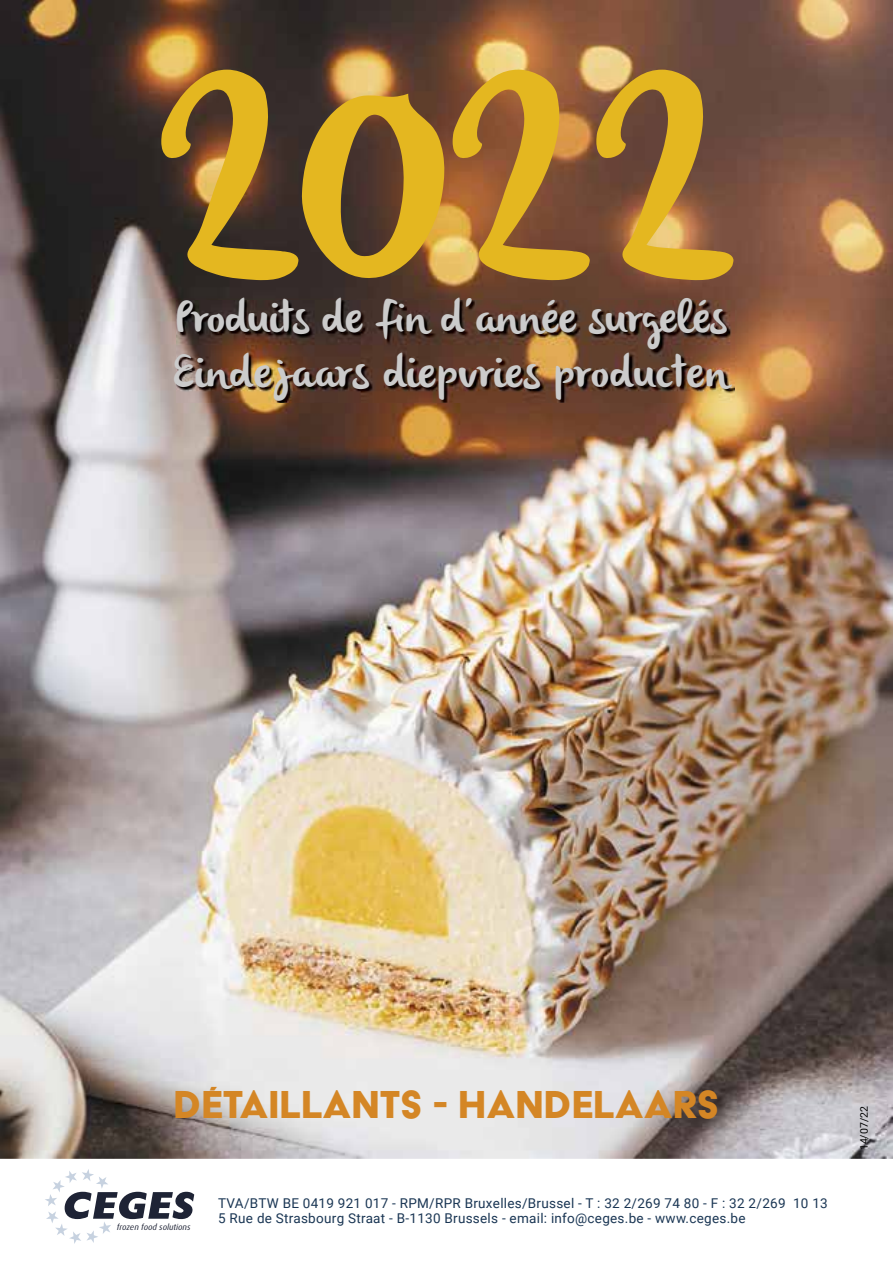
<style>
.page{position:relative;width:893px;height:1263px;background:#fff}
.page>*{position:absolute;margin:0;border:0;box-sizing:border-box;transform-origin:0 0}
.t1{font:300px "olivier";color:#e4b720}
.t2{font:45px/54px "olivier";letter-spacing:.015em;color:#cbcbcb}
.t3{font:45px "Acier BAT Text Solid";color:#d48625}
.t4{font:13.5px/15px "Roboto";letter-spacing:.02em;color:#1a3654}
.t5{font:10.5px "Roboto";color:#000}
.t6{font:italic 8.4px "Dax";color:#1e2335}
</style>
<div class="page">
<img style="left:0;top:0;width:893px;height:1159px">
<svg style="left:45px;top:1169px;width:149px;height:75px"></svg>
<img style="left:176px;top:300px;width:559px;height:103px">
<h1 class="t1" style="left:157px;top:8px;width:580px">2022</h1>
<h2 class="t2" style="left:174px;top:294px;width:556px">Produits de fin d’année surgelés<br>Eindejaars diepvries producten</h2>
<h2 class="t3" style="left:173px;top:1081px;width:548px">DÉTAILLANTS - HANDELAARS</h2>
<p class="t6" style="left:117px;top:1222px;width:75px">frozen food solutions</p>
<p class="t4" style="left:218px;top:1195px;width:611px">TVA/BTW BE 0419 921 017 - RPM/RPR Bruxelles/Brussel - T : 32 2/269 74 80 - F : 32 2/269 10 13<br>5 Rue de Strasbourg Straat - B-1130 Brussels - email: info@ceges.be - www.ceges.be</p>
<p class="t5" style="left:857px;top:1150px;width:46px;rotate:-90deg">14/07/22</p>
</div>
